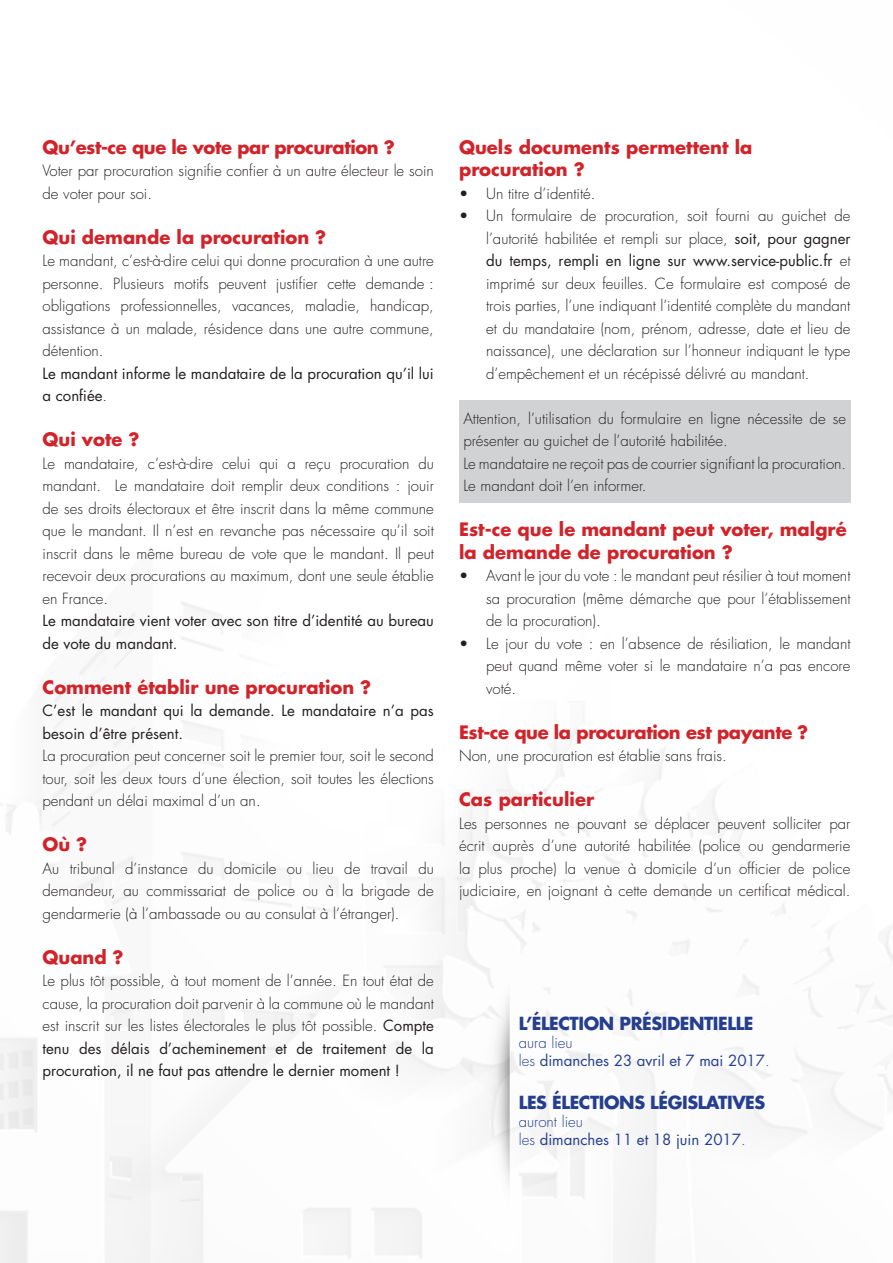
<style>
.page{position:relative;width:893px;height:1263px;background:#fff}
.page>*{position:absolute;margin:0;border:0;box-sizing:border-box;transform-origin:0 0}
.t1{font:700 18px/22.5px "Futura";color:#d1232a}
.t2{font:700 18px "Futura";letter-spacing:-.025em;color:#d1232a}
.t3{font:700 17.55px "Futura";letter-spacing:-.025em;color:#253f8e}
.t4{font:300 15px/22.5px "Futura";color:#231f20;text-align:justify}
.t5{font:15px/22.5px "Futura";color:#231f20}
.t6{font:15px/18px "Futura";color:#253f8e}
.s1{font-weight:300}
.s2{font-weight:400}
</style>
<div class="page">
<div style="left:459px;top:401px;width:391px;height:102px;background:#d1d2d4"></div>
<img style="left:461px;top:944px;width:52px;height:256px">
<p class="t2" style="left:43px;top:134px;width:354px">Qu’est-ce que le vote par procuration ?</p>
<p class="t4" style="left:43px;top:160px;width:393px">Voter par procuration signifie confier à un autre électeur le soin de voter pour soi.</p>
<p class="t1" style="left:43px;top:225px;width:285px">Qui demande la procuration ?</p>
<p class="t4" style="left:43px;top:250px;width:393px">Le mandant, c’est-à-dire celui qui donne procuration à une autre personne. Plusieurs motifs peuvent justifier cette demande : obligations professionnelles, vacances, maladie, handicap, assistance à un malade, résidence dans une autre commune, détention.</p>
<p class="t5" style="left:43px;top:362px;width:393px">Le mandant informe le mandataire de la procuration qu’il lui a confiée<span class="s1">.</span></p>
<p class="t1" style="left:43px;top:428px;width:98px">Qui vote ?</p>
<p class="t4" style="left:43px;top:452px;width:393px">Le mandataire, c’est-à-dire celui qui a reçu procuration du mandant. Le mandataire doit remplir deux conditions : jouir de ses droits électoraux et être inscrit dans la même commune que le mandant. Il n’est en revanche pas nécessaire qu’il soit inscrit dans le même bureau de vote que le mandant. Il peut recevoir deux procurations au maximum, dont une seule établie en France.</p>
<p class="t5" style="left:43px;top:609px;width:393px">Le mandataire vient voter avec son titre d’identité au bureau de vote du mandant.</p>
<p class="t1" style="left:43px;top:675px;width:330px">Comment établir une procuration ?</p>
<p class="t5" style="left:43px;top:699px;width:393px">C’est le mandant qui la demande. Le mandataire n’a pas besoin d’être présent.</p>
<p class="t4" style="left:43px;top:745px;width:393px">La procuration peut concerner soit le premier tour, soit le second tour, soit les deux tours d’une élection, soit toutes les élections pendant un délai maximal d’un an.</p>
<p class="t1" style="left:43px;top:833px;width:46px">Où ?</p>
<p class="t4" style="left:43px;top:857px;width:393px">Au tribunal d’instance du domicile ou lieu de travail du demandeur, au commissariat de police ou à la brigade de gendarmerie (à l’ambassade ou au consulat à l’étranger).</p>
<p class="t1" style="left:43px;top:945px;width:83px">Quand ?</p>
<p class="t4" style="left:43px;top:970px;width:393px">Le plus tôt possible, à tout moment de l’année. En tout état de cause, la procuration doit parvenir à la commune où le mandant est inscrit sur les listes électorales le plus tôt possible. <span class="s2">Compte tenu des délais d’acheminement et de traitement de la procuration, il ne faut pas attendre le dernier moment !</span></p>
<p class="t1" style="left:459px;top:135px;width:295px">Quels documents permettent la procuration ?</p>
<p class="t4" style="left:459px;top:182px;width:138px">• Un titre d’identité.</p>
<p class="t4" style="left:486px;top:205px;width:366px;text-indent:-27px">• Un formulaire de procuration, soit fourni au guichet de l’autorité habilitée et rempli sur place, <span class="s2">soit, pour gagner du temps, rempli en ligne sur www.service-public.fr</span> et imprimé sur deux feuilles. Ce formulaire est composé de trois parties, l’une indiquant l’identité complète du mandant et du mandataire (nom, prénom, adresse, date et lieu de naissance), une déclaration sur l’honneur indiquant le type d’empêchement et un récépissé délivré au mandant.</p>
<p class="t4" style="left:463px;top:407px;width:384px;text-align:left">Attention, l’utilisation du formulaire en ligne nécessite de se présenter au guichet de l’autorité habilitée.<br>Le mandataire ne reçoit pas de courrier signifiant la procuration.<br>Le mandant doit l’en informer.</p>
<p class="t1" style="left:459px;top:518px;width:389px">Est-ce que le mandant peut voter, malgré la demande de procuration ?</p>
<p class="t4" style="left:486px;top:565px;width:366px;text-indent:-27px">• Avant le jour du vote : le mandant peut résilier à tout moment sa procuration (même démarche que pour l’établissement de la procuration).</p>
<p class="t4" style="left:486px;top:632px;width:366px;text-indent:-27px">• Le jour du vote : en l’absence de résiliation, le mandant peut quand même voter si le mandataire n’a pas encore voté.</p>
<p class="t2" style="left:459px;top:719px;width:351px">Est-ce que la procuration est payante ?</p>
<p class="t4" style="left:459px;top:745px;width:269px">Non, une procuration est établie sans frais.</p>
<p class="t1" style="left:459px;top:788px;width:137px">Cas particulier</p>
<p class="t4" style="left:459px;top:812px;width:393px">Les personnes ne pouvant se déplacer peuvent solliciter par écrit auprès d’une autorité habilitée (police ou gendarmerie la plus proche) la venue à domicile d’un officier de police judiciaire, en joignant à cette demande un certificat médical.</p>
<p class="t3" style="left:519px;top:1012px;width:236px">L’ÉLECTION PRÉSIDENTIELLE</p>
<p class="t6" style="left:519px;top:1034px;width:252px"><span class="s1">aura lieu<br>les</span> dimanches 23 avril et 7 mai 2017<span class="s1">.</span></p>
<p class="t3" style="left:519px;top:1090px;width:248px">LES ÉLECTIONS LÉGISLATIVES</p>
<p class="t6" style="left:519px;top:1112px;width:228px"><span class="s1">auront lieu<br>les</span> dimanches 11 et 18 juin 2017<span class="s1">.</span></p>
</div>
